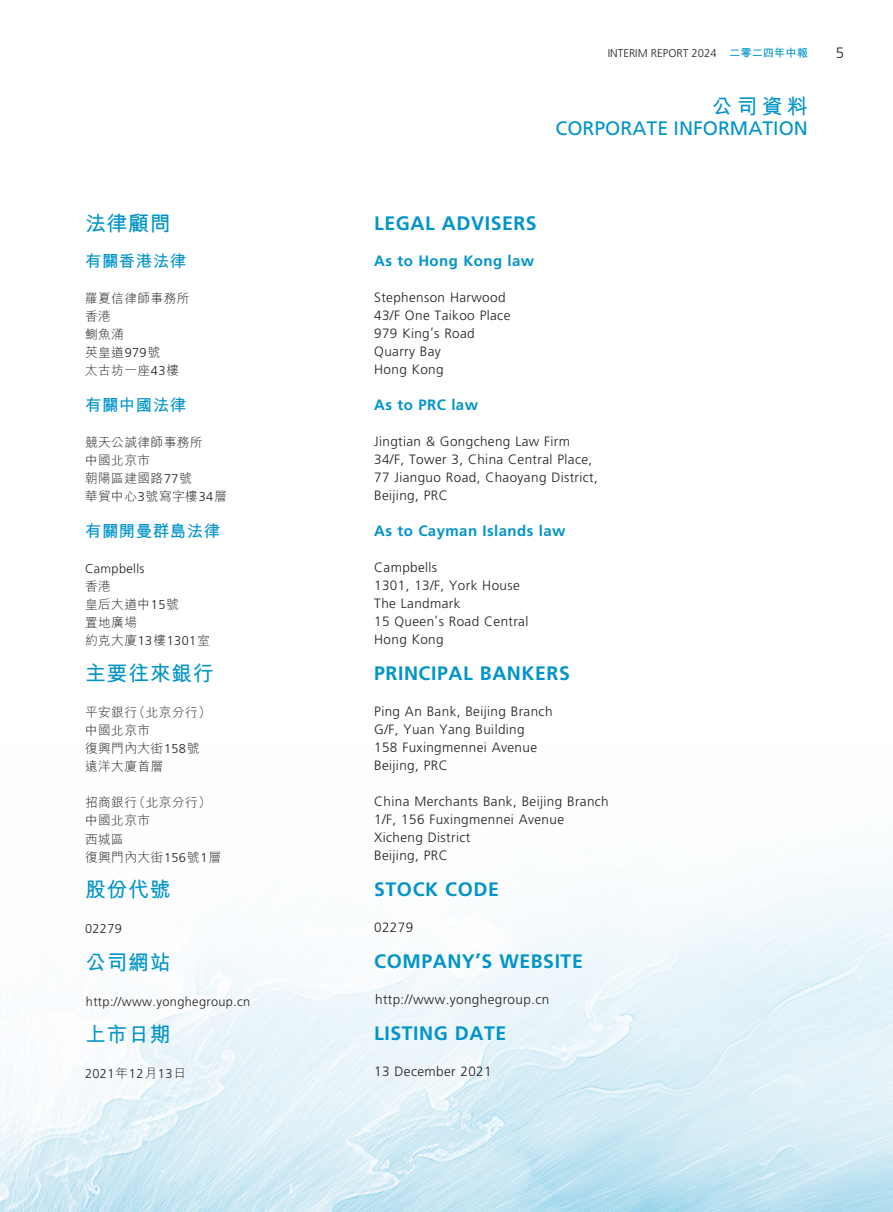
<style>
.page{position:relative;width:893px;height:1212px;background:#fff}
.page>*{position:absolute;margin:0;border:0;box-sizing:border-box;transform-origin:0 0}
.t1{font:700 21px "M Hei HK";letter-spacing:.03em;color:#0094ca}
.t2{font:700 19.5px "Frutiger LT Std";letter-spacing:.03em;color:#0094ca}
.t3{font:19.5px "Frutiger LT Std";color:#0094ca}
.t4{font:700 16.5px "M Hei HK";letter-spacing:.03em;color:#0094ca}
.t5{font:700 15px "Frutiger LT Std";letter-spacing:.03em;color:#0094ca}
.t6{font:300 15px "Frutiger LT Std";color:#231f20}
.t7{font:300 13.5px/18px "Frutiger LT Std";letter-spacing:.03em;color:#231f20}
.t8{font:300 12.75px/18px "M Hei HK";letter-spacing:.03em;color:#231f20}
.t9{font:300 12.75px "Frutiger LT Std";letter-spacing:.03em;color:#231f20}
.t10{font:300 11.25px "Frutiger LT Std";color:#231f20}
.s1{font-family:"Frutiger LT Std"}
.s2{font-family:"M Hei HK"}
.s3{font-family:"M Hei HK";font-weight:700;color:#0094ca}
</style>
<div class="page">
<img style="left:0;top:870px;width:893px;height:342px">
<h1 class="t1" style="left:85px;top:208px;width:87px">法律顧問</h1>
<p class="t4" style="left:85px;top:249px;width:103px">有關香港法律</p>
<p class="t8" style="left:85px;top:289px;width:106px">羅夏信律師事務所香港<br>鰂魚涌<br>英皇道<span class="s1">979</span>號<br>太古坊一座<span class="s1">43</span>樓</p>
<p class="t4" style="left:85px;top:393px;width:103px">有關中國法律</p>
<p class="t8" style="left:85px;top:433px;width:143px">競天公誠律師事務所<br>中國北京市<br>朝陽區建國路<span class="s1">77</span>號<br>華貿中心<span class="s1">3</span>號寫字樓<span class="s1">34</span>層</p>
<p class="t4" style="left:85px;top:519px;width:137px">有關開曼群島法律</p>
<p class="t9" style="left:85px;top:562px;width:61px">Campbells</p>
<p class="t8" style="left:85px;top:577px;width:126px">香港<br>皇后大道中<span class="s1">15</span>號<br>置地廣場<br>約克大廈<span class="s1">13</span>樓<span class="s1">1301</span>室</p>
<h1 class="t1" style="left:85px;top:658px;width:130px">主要往來銀行</h1>
<p class="t8" style="left:85px;top:703px;width:127px">平安銀行（北京分行）中國北京市<br>復興門內大街<span class="s1">158</span>號遠洋大廈首層</p>
<p class="t8" style="left:85px;top:794px;width:138px">招商銀行（北京分行）中國北京市<br>西城區<br>復興門內大街<span class="s1">156</span>號<span class="s1">1</span>層</p>
<h1 class="t1" style="left:85px;top:874px;width:87px">股份代號</h1>
<p class="t9" style="left:85px;top:922px;width:38px">02279</p>
<h1 class="t1" style="left:85px;top:946px;width:87px">公司網站</h1>
<p class="t9" style="left:86px;top:994px;width:166px">http://www.yonghegroup.cn</p>
<h1 class="t1" style="left:85px;top:1018px;width:87px">上市日期</h1>
<p class="t9" style="left:85px;top:1066px;width:103px">2021<span class="s2">年</span>12<span class="s2">月</span>13<span class="s2">日</span></p>
<p class="t10" style="left:608px;top:47px;width:202px">INTERIM REPORT 2024 <span class="s3">二零二四年中報</span></p>
<p class="t6" style="left:836px;top:44px;width:10px">5</p>
<h1 class="t1" style="left:711px;top:91px;width:98px">公司資料</h1>
<h2 class="t3" style="left:555px;top:117px;width:254px">CORPORATE INFORMATION</h2>
<h2 class="t2" style="left:374px;top:212px;width:164px">LEGAL ADVISERS</h2>
<p class="t5" style="left:374px;top:252px;width:162px">As to Hong Kong law</p>
<p class="t7" style="left:374px;top:289px;width:138px">Stephenson Harwood<br>43/F One Taikoo Place<br>979 King’s Road<br>Quarry Bay<br>Hong Kong</p>
<p class="t5" style="left:374px;top:396px;width:105px">As to PRC law</p>
<p class="t7" style="left:374px;top:433px;width:225px">Jingtian &amp; Gongcheng Law Firm<br>34/F, Tower 3, China Central Place,<br>77 Jianguo Road, Chaoyang District,<br>Beijing, PRC</p>
<p class="t5" style="left:374px;top:522px;width:193px">As to Cayman Islands law</p>
<p class="t7" style="left:374px;top:559px;width:156px">Campbells<br>1301, 13/F, York House<br>The Landmark<br>15 Queen’s Road Central<br>Hong Kong</p>
<h2 class="t2" style="left:374px;top:662px;width:197px">PRINCIPAL BANKERS</h2>
<p class="t7" style="left:374px;top:703px;width:180px">Ping An Bank, Beijing Branch<br>G/F, Yuan Yang Building<br>158 Fuxingmennei Avenue<br>Beijing, PRC</p>
<p class="t7" style="left:374px;top:793px;width:236px">China Merchants Bank, Beijing Branch<br>1/F, 156 Fuxingmennei Avenue<br>Xicheng District<br>Beijing, PRC</p>
<h2 class="t2" style="left:374px;top:878px;width:126px">STOCK CODE</h2>
<p class="t7" style="left:374px;top:919px;width:41px">02279</p>
<h2 class="t2" style="left:374px;top:950px;width:210px">COMPANY’S WEBSITE</h2>
<p class="t7" style="left:375px;top:991px;width:176px">http://www.yonghegroup.cn</p>
<h2 class="t2" style="left:374px;top:1022px;width:134px">LISTING DATE</h2>
<p class="t7" style="left:374px;top:1063px;width:119px">13 December 2021</p>
</div>
